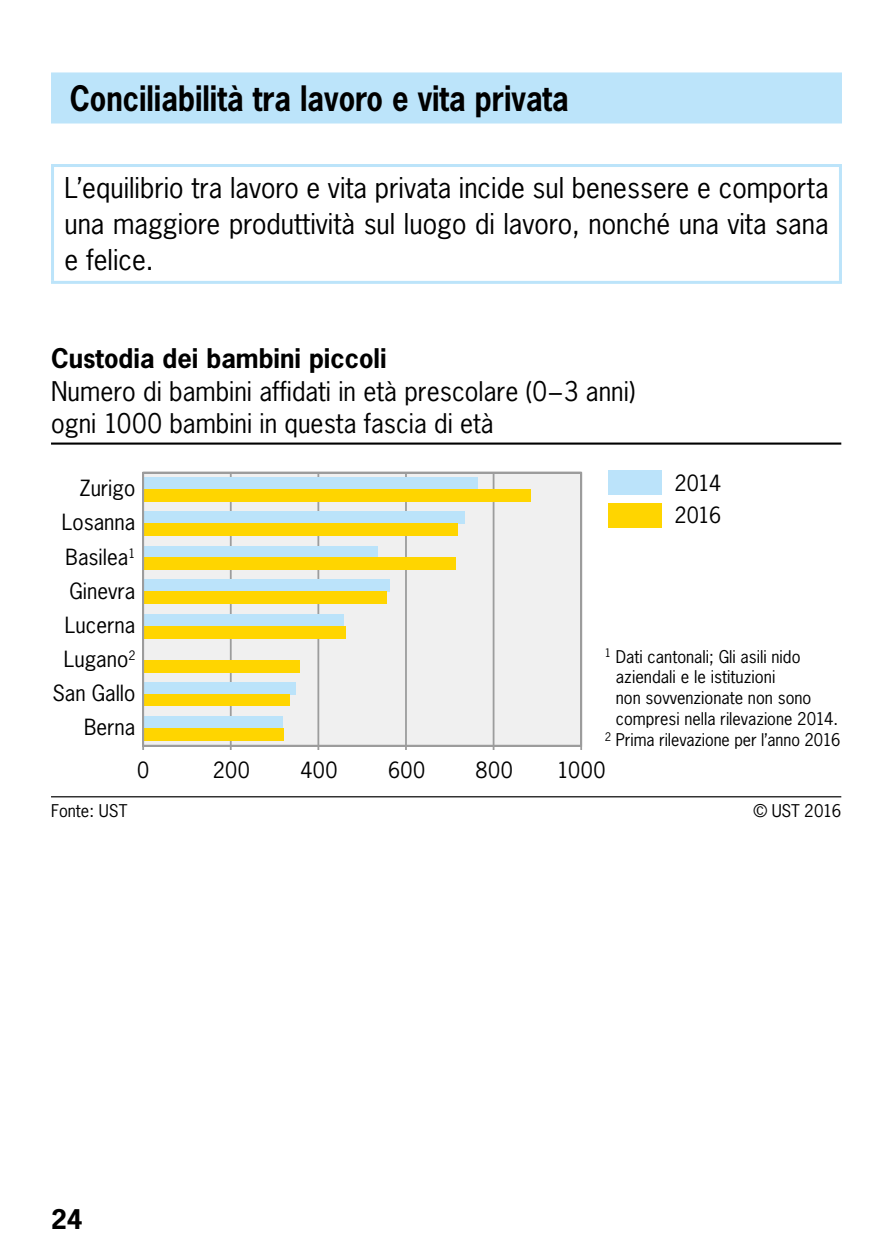
<style>
.page{position:relative;width:893px;height:1259px;background:#fff}
.page>*{position:absolute;margin:0;border:0;box-sizing:border-box;transform-origin:0 0}
.Titel_in_Balken{font:700 33px "News Gothic Std";color:#000;scale:.88 1}
.Grundtext_I_9_12pt_S{font:27px/36px "News Gothic Std";color:#000;text-align:justify}
.t1{font:25.5px/32.4px "News Gothic Std";color:#000}
.t2{font:700 25.5px "News Gothic Std";color:#000}
.t3{font:21px "News Gothic Std";color:#000}
.t4{font:16.5px/21px "News Gothic Std";color:#000}
.s1{font-weight:700}
</style>
<div class="page">
<div style="left:51px;top:72px;width:791px;height:51px;background:#bce4fa"></div>
<hr style="left:51px;top:164px;width:791px;height:3px;background:#bce4fa">
<hr style="left:51px;top:167px;width:3px;height:114px;background:#bce4fa">
<hr style="left:839px;top:167px;width:3px;height:114px;background:#bce4fa">
<hr style="left:51px;top:281px;width:791px;height:3px;background:#bce4fa">
<hr style="left:51px;top:442px;width:790px;height:2px;background:#000">
<hr style="left:51px;top:796px;width:790px;height:1px;background:#000">
<div style="left:608px;top:503px;width:53px;height:24px;background:#ffd500"></div>
<div style="left:608px;top:470px;width:53px;height:24px;background:#bbe3fa"></div>
<svg style="left:142px;top:471px;width:441px;height:279px"></svg>
<p class="Titel_in_Balken" style="left:70px;top:77px;width:569px">Conciliabilità tra lavoro e vita privata</p>
<p class="Grundtext_I_9_12pt_S" style="left:64px;top:170px;width:766px">L’equilibrio tra lavoro e vita privata incide sul benessere e comporta una maggiore produttività sul luogo di lavoro, nonché una vita sana e felice.</p>
<p class="t1" style="left:51px;top:342px;width:586px"><span class="s1">Custodia dei bambini piccoli<br></span>Numero di bambini affidati in età prescolare (0−3 anni) ogni 1000 bambini in questa fascia di età</p>
<p class="t3" style="left:80px;top:475px;width:57px">Zurigo</p>
<p class="t3" style="left:62px;top:509px;width:75px">Losanna</p>
<p class="t3" style="left:66px;top:543px;width:71px">Basilea<sup>1</sup></p>
<p class="t3" style="left:69px;top:577px;width:67px">Ginevra</p>
<p class="t3" style="left:65px;top:611px;width:72px">Lucerna</p>
<p class="t3" style="left:674px;top:469px;width:48px">2014</p>
<p class="t3" style="left:674px;top:502px;width:48px">2016</p>
<p class="t3" style="left:64px;top:645px;width:73px">Lugano<sup>2</sup></p>
<p class="t3" style="left:53px;top:679px;width:84px">San Gallo</p>
<p class="t3" style="left:84px;top:714px;width:53px">Berna</p>
<p class="t4" style="left:605px;top:646px;width:237px"><sup>1</sup> Dati cantonali; Gli asili nido<br><sup>1</sup> aziendali e le istituzioni<br><sup>1</sup> non sovvenzionate non sono<br><sup>1</sup> compresi nella rilevazione 2014.<br><sup>2</sup> Prima rilevazione per l’anno 2016</p>
<p class="t3" style="left:137px;top:757px;width:14px">0</p>
<p class="t3" style="left:213px;top:757px;width:39px">200</p>
<p class="t3" style="left:300px;top:757px;width:39px">400</p>
<p class="t3" style="left:388px;top:757px;width:39px">600</p>
<p class="t3" style="left:476px;top:757px;width:39px">800</p>
<p class="t3" style="left:557px;top:757px;width:50px">1000</p>
<p class="t4" style="left:51px;top:800px;width:78px">Fonte: UST</p>
<p class="t4" style="left:753px;top:800px;width:89px">© UST 2016</p>
<h3 class="t2" style="left:51px;top:1202px;width:33px">24</h3>
</div>
